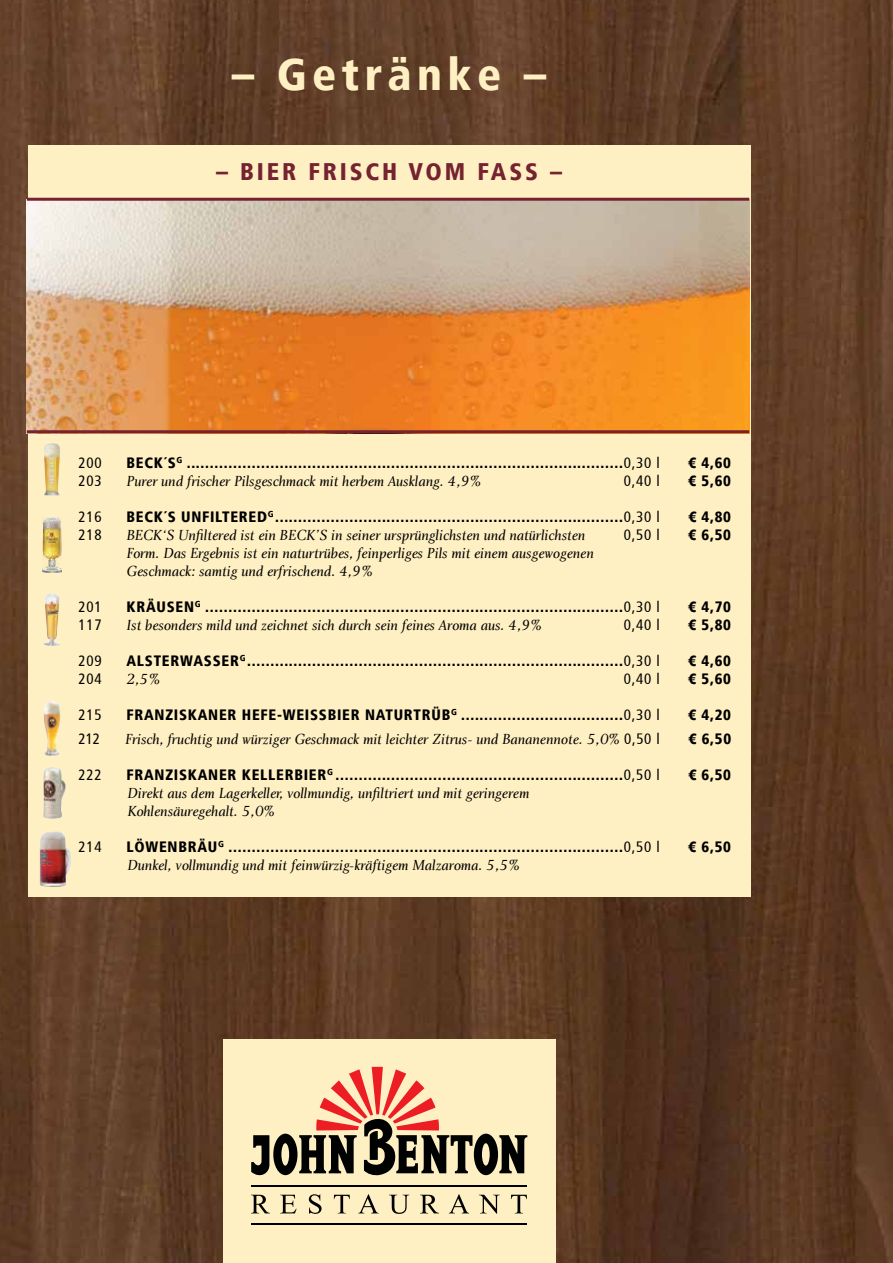
<style>
.page{position:relative;width:893px;height:1263px;background:#fff}
.page>*{position:absolute;margin:0;border:0;box-sizing:border-box;transform-origin:0 0}
.t1{font:900 condensed 45px "Frutiger";letter-spacing:.12em;color:#fff0c3}
.t2{font:900 condensed 24px "Frutiger";letter-spacing:.12em;color:#752331}
.t3{font:900 condensed 15px "Frutiger";letter-spacing:.05em;color:#000}
.t4{font:15px/18px "Charlotte Book Italic Plain";color:#000}
.t5{font:condensed 15px "Frutiger";letter-spacing:.05em;color:#000}
.s1{font-weight:400}
.s2{font-family:"Frutiger";font-stretch:condensed}
</style>
<div class="page">
<img style="left:0;top:0;width:893px;height:1263px">
<div style="left:28px;top:145px;width:722px;height:752px;background:#fff0c3"></div>
<div style="left:223px;top:1040px;width:332px;height:223px;background:#fff0c3"></div>
<svg style="left:251px;top:1195px;width:19px;height:18px"></svg>
<svg style="left:280px;top:1195px;width:17px;height:18px"></svg>
<svg style="left:309px;top:1194px;width:13px;height:20px"></svg>
<svg style="left:334px;top:1195px;width:16px;height:18px"></svg>
<svg style="left:358px;top:1194px;width:21px;height:19px"></svg>
<svg style="left:389px;top:1195px;width:20px;height:19px"></svg>
<svg style="left:420px;top:1195px;width:19px;height:18px"></svg>
<svg style="left:449px;top:1194px;width:20px;height:19px"></svg>
<svg style="left:479px;top:1195px;width:21px;height:19px"></svg>
<svg style="left:511px;top:1195px;width:16px;height:18px"></svg>
<hr style="left:251px;top:1185px;width:276px;height:2px;background:#000101">
<hr style="left:251px;top:1223px;width:276px;height:2px;background:#000101">
<svg style="left:251px;top:1067px;width:276px;height:109px"></svg>
<img style="left:27px;top:201px;width:722px;height:229px">
<hr style="left:27px;top:198px;width:722px;height:3px;background:#752331">
<hr style="left:27px;top:430px;width:722px;height:3px;background:#752331">
<img style="left:44px;top:443px;width:16px;height:53px">
<img style="left:43px;top:593px;width:17px;height:53px">
<img style="left:44px;top:701px;width:16px;height:55px">
<img style="left:43px;top:767px;width:23px;height:52px">
<img style="left:40px;top:831px;width:18px;height:20px">
<img style="left:42px;top:517px;width:20px;height:55px">
<h1 class="t1" style="left:232px;top:47px;width:316px">– Getränke –</h1>
<h2 class="t2" style="left:216px;top:157px;width:347px">– BIER FRISCH VOM FASS –</h2>
<p class="t5" style="left:79px;top:454px;width:25px">200</p>
<p class="t3" style="left:127px;top:454px;width:535px">BECK´S<sup>G</sup> ..............................................................................................<span class="s1">0,30 l</span></p>
<p class="t3" style="left:688px;top:454px;width:44px">€ 4,60</p>
<p class="t5" style="left:79px;top:472px;width:25px">203</p>
<p class="t4" style="left:127px;top:472px;width:356px">Purer und frischer Pilsgeschmack mit herbem Ausklang. 4,9%</p>
<p class="t5" style="left:624px;top:472px;width:37px">0,40 l</p>
<p class="t3" style="left:688px;top:472px;width:44px">€ 5,60</p>
<p class="t5" style="left:78px;top:508px;width:25px">216</p>
<p class="t3" style="left:126px;top:508px;width:535px">BECK´S UNFILTERED<sup>G</sup>...........................................................................<span class="s1">0,30 l</span></p>
<p class="t3" style="left:688px;top:508px;width:44px">€ 4,80</p>
<p class="t5" style="left:79px;top:526px;width:25px">218</p>
<p class="t4" style="left:127px;top:526px;width:460px">BECK‘S Unfiltered ist ein BECK’S in seiner ursprünglichsten und natürlichsten</p>
<p class="t5" style="left:624px;top:526px;width:37px">0,50 l</p>
<p class="t3" style="left:688px;top:526px;width:44px">€ 6,50</p>
<p class="t4" style="left:127px;top:544px;width:469px">Form. Das Ergebnis ist ein naturtrübes, feinperliges Pils mit einem ausgewogenen<br>Geschmack: samtig und erfrischend. 4,9%</p>
<p class="t5" style="left:79px;top:598px;width:25px">201</p>
<p class="t3" style="left:127px;top:598px;width:535px">KRÄUSEN<sup>G</sup> ..........................................................................................<span class="s1">0,30 l</span></p>
<p class="t3" style="left:688px;top:598px;width:44px">€ 4,70</p>
<p class="t5" style="left:79px;top:616px;width:25px">117</p>
<p class="t4" style="left:127px;top:616px;width:416px">Ist besonders mild und zeichnet sich durch sein feines Aroma aus. 4,9%</p>
<p class="t5" style="left:624px;top:616px;width:37px">0,40 l</p>
<p class="t3" style="left:688px;top:616px;width:44px">€ 5,80</p>
<p class="t5" style="left:78px;top:652px;width:25px">209</p>
<p class="t3" style="left:126px;top:652px;width:535px">ALSTERWASSER<sup>G</sup> .................................................................................<span class="s1">0,30 l</span></p>
<p class="t3" style="left:688px;top:652px;width:44px">€ 4,60</p>
<p class="t5" style="left:79px;top:670px;width:25px">204</p>
<p class="t4" style="left:127px;top:670px;width:35px">2,5%</p>
<p class="t5" style="left:624px;top:670px;width:37px">0,40 l</p>
<p class="t3" style="left:688px;top:670px;width:44px">€ 5,60</p>
<p class="t5" style="left:79px;top:706px;width:25px">215</p>
<p class="t3" style="left:127px;top:706px;width:535px">FRANZISKANER HEFE-WEISSBIER NATURTRÜB<sup>G</sup> ...................................<span class="s1">0,30 l</span></p>
<p class="t3" style="left:688px;top:706px;width:44px">€ 4,20</p>
<p class="t5" style="left:79px;top:730px;width:23px">212</p>
<p class="t4" style="left:125px;top:730px;width:536px">Frisch, fruchtig und würziger Geschmack mit leichter Zitrus- und Bananennote. 5,0% <span class="s2">0,50 l</span></p>
<p class="t3" style="left:689px;top:730px;width:44px">€ 6,50</p>
<p class="t5" style="left:79px;top:766px;width:25px">222</p>
<p class="t3" style="left:127px;top:766px;width:535px">FRANZISKANER KELLERBIER<sup>G</sup> ..............................................................<span class="s1">0,50 l</span></p>
<p class="t3" style="left:688px;top:766px;width:44px">€ 6,50</p>
<p class="t4" style="left:128px;top:784px;width:403px">Direkt aus dem Lagerkeller, vollmundig, unfiltriert und mit geringerem<br>Kohlensäuregehalt. 5,0%</p>
<p class="t5" style="left:79px;top:838px;width:25px">214</p>
<p class="t3" style="left:127px;top:838px;width:535px">LÖWENBRÄU<sup>G</sup> .....................................................................................<span class="s1">0,50 l</span></p>
<p class="t3" style="left:688px;top:838px;width:44px">€ 6,50</p>
<p class="t4" style="left:128px;top:856px;width:393px">Dunkel, vollmundig und mit feinwürzig-kräftigem Malzaroma. 5,5%</p>
</div>
